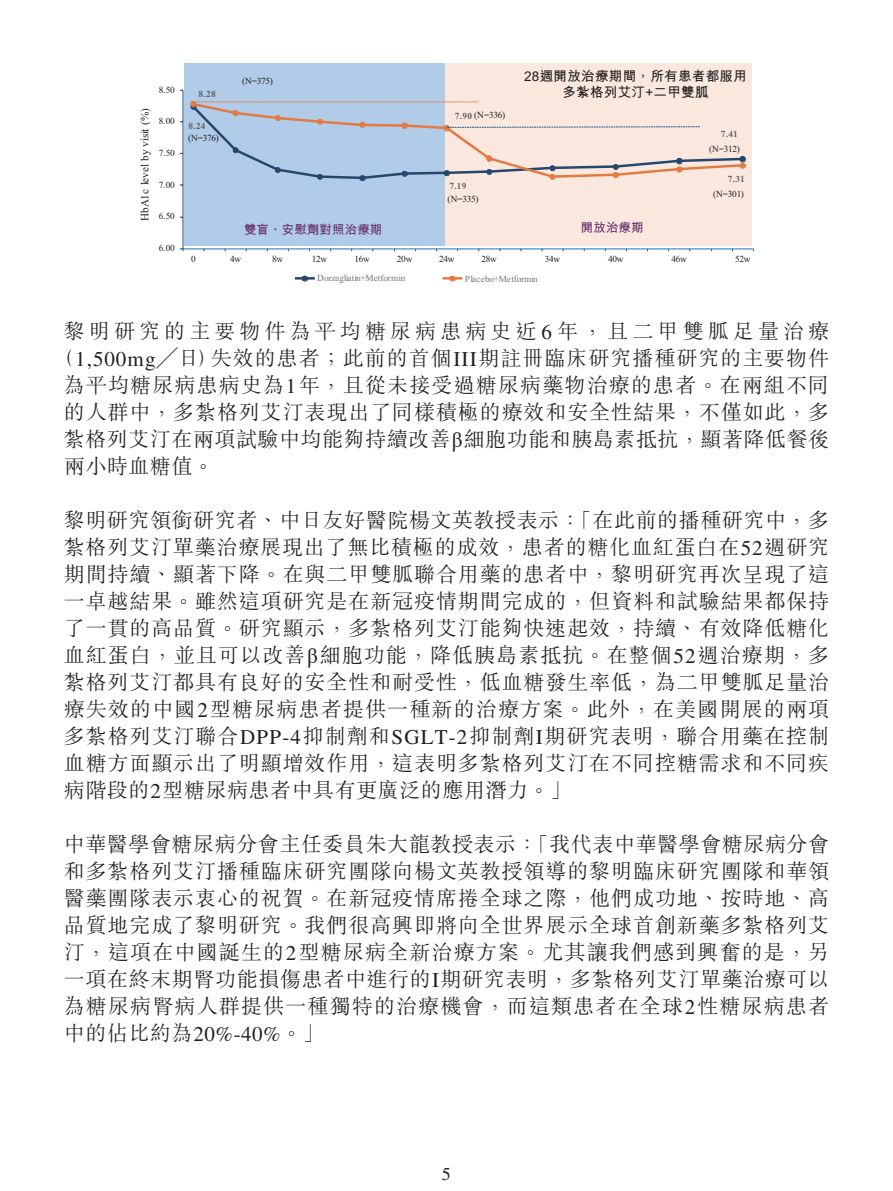
<style>
.page{position:relative;width:893px;height:1191px;background:#fff}
.page>*{position:absolute;margin:0;border:0;box-sizing:border-box;transform-origin:0 0}
.t1{font:300 21px/27px "M Sung HK";letter-spacing:.045em;color:#231f20;text-align:justify}
.t2{font:300 21px "M Sung HK";letter-spacing:.025em;color:#231f20}
.t3{font:300 21px "M Sung HK";letter-spacing:.195em;color:#231f20}
.t4{font:18px "Times LT Std";color:#231f20}
.t5{font:13.5px/16.2px "M Hei HK Bold E Ten B5 H";letter-spacing:.025em;color:#231f20;text-align:center}
.t6{font:12.45px "M Hei HK Bold E Ten B5 H";letter-spacing:.015em;color:#692f6c}
.t7{font:11.1px "Times New Roman";color:#231f20}
.t8{font:9.3px "Times New Roman";letter-spacing:-.035em;color:#231f20}
.t9{font:9.3px "Times New Roman";letter-spacing:-.015em;color:#75777a}
.t10{font:700 9.3px "Times New Roman";letter-spacing:.03em;color:#636366}
.s1{font-weight:700;color:#636366}
.s2{font-family:"Times LT Std";font-weight:400}
.s3{font-family:"Times New Roman";font-weight:400}
</style>
<div class="page">
<div style="left:444px;top:64px;width:308px;height:182px;background:#fae8df"></div>
<div style="left:184px;top:64px;width:261px;height:182px;background:#b1cce8"></div>
<hr style="left:183px;top:90px;width:1px;height:159px;background:#25466d">
<hr style="left:183px;top:249px;width:570px;height:1px;background:#1c71b7">
<svg style="left:359px;top:179px;width:7px;height:2px"></svg>
<svg style="left:216px;top:132px;width:523px;height:47px"></svg>
<svg style="left:486px;top:155px;width:6px;height:7px"></svg>
<svg style="left:549px;top:165px;width:7px;height:15px"></svg>
<svg style="left:613px;top:164px;width:6px;height:14px"></svg>
<svg style="left:676px;top:158px;width:7px;height:15px"></svg>
<svg style="left:739px;top:156px;width:7px;height:13px"></svg>
<hr style="left:295px;top:277px;width:20px;height:2px;background:#25466d">
<svg style="left:301px;top:276px;width:7px;height:6px"></svg>
<svg style="left:443px;top:276px;width:19px;height:6px"></svg>
<svg style="left:190px;top:101px;width:510px;height:31px"></svg>
<p class="t7" style="left:137px;top:221px;width:114px;rotate:-90deg">HbA1c level by visit (%)</p>
<p class="t8" style="left:159px;top:83px;width:17px">8.50</p>
<p class="t8" style="left:159px;top:115px;width:17px">8.00</p>
<p class="t8" style="left:159px;top:146px;width:17px">7.50</p>
<p class="t8" style="left:159px;top:178px;width:17px">7.00</p>
<p class="t8" style="left:159px;top:210px;width:17px">6.50</p>
<p class="t8" style="left:159px;top:242px;width:17px">6.00</p>
<p class="t10" style="left:199px;top:87px;width:19px">8.28</p>
<p class="t10" style="left:189px;top:119px;width:18px">8.24</p>
<p class="t8" style="left:188px;top:132px;width:33px">(N=376)</p>
<p class="t8" style="left:242px;top:75px;width:33px">(N=375)</p>
<p class="t8" style="left:455px;top:109px;width:52px"><span class="s1">7.90</span> (N=336)</p>
<p class="t10" style="left:449px;top:179px;width:19px">7.19</p>
<p class="t8" style="left:448px;top:193px;width:33px">(N=335)</p>
<p class="t5" style="left:524px;top:66px;width:224px">28週開放治療期間，所有患者都服用多紮格列艾汀+二甲雙胍</p>
<p class="t10" style="left:721px;top:127px;width:19px">7.41</p>
<p class="t8" style="left:709px;top:143px;width:32px">(N=312)</p>
<p class="t10" style="left:728px;top:172px;width:19px">7.31</p>
<p class="t8" style="left:713px;top:188px;width:33px">(N=301)</p>
<p class="t6" style="left:244px;top:220px;width:140px">雙盲、安慰劑對照治療期</p>
<p class="t6" style="left:581px;top:218px;width:64px">開放治療期</p>
<p class="t8" style="left:191px;top:252px;width:6px">0</p>
<p class="t8" style="left:230px;top:252px;width:13px">4w</p>
<p class="t8" style="left:397px;top:252px;width:17px">20w</p>
<p class="t8" style="left:439px;top:252px;width:17px">24w</p>
<p class="t8" style="left:545px;top:252px;width:17px">34w</p>
<p class="t8" style="left:608px;top:252px;width:17px">40w</p>
<p class="t8" style="left:671px;top:252px;width:17px">46w</p>
<p class="t8" style="left:735px;top:252px;width:17px">52w</p>
<p class="t9" style="left:317px;top:272px;width:90px">Dorzagliatin+Metformin</p>
<p class="t8" style="left:481px;top:253px;width:17px">28w</p>
<p class="t9" style="left:465px;top:272px;width:74px">Placebo+Metformin</p>
<p class="t8" style="left:272px;top:253px;width:13px">8w</p>
<p class="t8" style="left:312px;top:253px;width:17px">12w</p>
<p class="t8" style="left:355px;top:253px;width:17px">16w</p>
<p class="t3" style="left:64px;top:316px;width:767px">黎明研究的主要物件為平均糖尿病患病史近<span class="s2">6</span>年，且二甲雙胍足量治療</p>
<p class="t1" style="left:53px;top:343px;width:777px">（<span class="s2">1,500mg</span>╱日）失效的患者；此前的首個<span class="s2">III</span>期註冊臨床研究播種研究的主要物件</p>
<p class="t1" style="left:64px;top:370px;width:767px">為平均糖尿病患病史為<span class="s2">1</span>年，且從未接受過糖尿病藥物治療的患者。在兩組不同</p>
<p class="t1" style="left:64px;top:397px;width:767px">的人群中，多紮格列艾汀表現出了同樣積極的療效和安全性結果，不僅如此，多</p>
<p class="t2" style="left:64px;top:424px;width:767px">紮格列艾汀在兩項試驗中均能夠持續改善<span class="s3">β</span>細胞功能和胰島素抵抗，顯著降低餐後</p>
<p class="t1" style="left:64px;top:451px;width:152px">兩小時血糖值。</p>
<p class="t1" style="left:64px;top:505px;width:767px">黎明研究領銜研究者、中日友好醫院楊文英教授表示：「在此前的播種研究中，多紮格列艾汀單藥治療展現出了無比積極的成效，患者的糖化血紅蛋白在<span class="s2">52</span>週研究期間持續、顯著下降。在與二甲雙胍聯合用藥的患者中，黎明研究再次呈現了這一卓越結果。雖然這項研究是在新冠疫情期間完成的，但資料和試驗結果都保持了一貫的高品質。研究顯示，多紮格列艾汀能夠快速起效，持續、有效降低糖化血紅蛋白，並且可以改善<span class="s3">β</span>細胞功能，降低胰島素抵抗。在整個<span class="s2">52</span>週治療期，多紮格列艾汀都具有良好的安全性和耐受性，低血糖發生率低，為二甲雙胍足量治療失效的中國<span class="s2">2</span>型糖尿病患者提供一種新的治療方案。此外，在美國開展的兩項多紮格列艾汀聯合<span class="s2">DPP-4</span>抑制劑和<span class="s2">SGLT-2</span>抑制劑<span class="s2">I</span>期研究表明，聯合用藥在控制血糖方面顯示出了明顯增效作用，這表明多紮格列艾汀在不同控糖需求和不同疾病階段的<span class="s2">2</span>型糖尿病患者中具有更廣泛的應用潛力。」</p>
<p class="t1" style="left:64px;top:829px;width:767px">中華醫學會糖尿病分會主任委員朱大龍教授表示：「我代表中華醫學會糖尿病分會和多紮格列艾汀播種臨床研究團隊向楊文英教授領導的黎明臨床研究團隊和華領醫藥團隊表示衷心的祝賀。在新冠疫情席捲全球之際，他們成功地、按時地、高品質地完成了黎明研究。我們很高興即將向全世界展示全球首創新藥多紮格列艾汀，這項在中國誕生的<span class="s2">2</span>型糖尿病全新治療方案。尤其讓我們感到興奮的是，另一項在終末期腎功能損傷患者中進行的<span class="s2">I</span>期研究表明，多紮格列艾汀單藥治療可以為糖尿病腎病人群提供一種獨特的治療機會，而這類患者在全球<span class="s2">2</span>性糖尿病患者中的佔比約為<span class="s2">20%-40%</span>。」</p>
<p class="t4" style="left:442px;top:1164px;width:10px">5</p>
</div>
